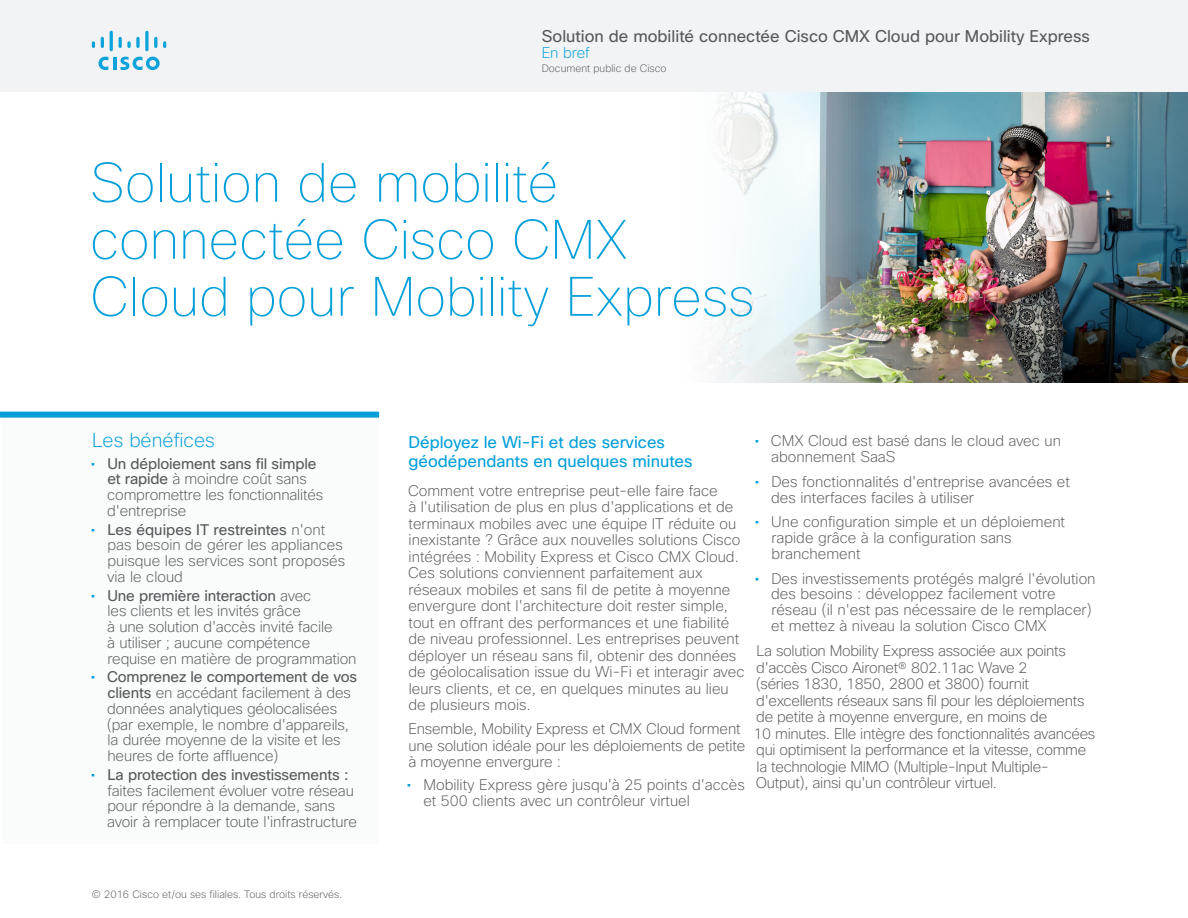
<style>
.page{position:relative;width:1188px;height:918px;background:#fff}
.page>*{position:absolute;margin:0;border:0;box-sizing:border-box;transform-origin:0 0}
.Title_Headline{font:100 54px/57px "Cisco Sans";color:#049fd9}
.Sidebar_Intro1{font:200 19.5px "Cisco Sans";color:#049fd9}
.t1{font:16.5px "Cisco Sans";color:#58595b}
.Subhead3{font:16.5px/19.5px "Cisco Sans";color:#049fd9}
.Body{font:200 15px/15.8px "Cisco Sans";letter-spacing:-.005em;color:#58595b}
.t2{font:200 15px "Cisco Sans";color:#049fd9}
.t3{font:200 10.5px "Cisco Sans";color:#58595b}
.s1{font-weight:400;color:#049fd9}
.s2{font-weight:400}
</style>
<div class="page">
<div style="left:0;top:0;width:1188px;height:92px;background:#f1f3f4"></div>
<svg style="left:99px;top:57px;width:61px;height:13px"></svg>
<svg style="left:92px;top:41px;width:3px;height:7px"></svg>
<svg style="left:101px;top:37px;width:3px;height:11px"></svg>
<hr style="left:110px;top:31px;width:3px;height:20px;background:#0ca2db;border-radius:2px">
<svg style="left:119px;top:37px;width:12px;height:11px"></svg>
<svg style="left:136px;top:37px;width:4px;height:11px"></svg>
<svg style="left:145px;top:31px;width:4px;height:20px"></svg>
<svg style="left:154px;top:37px;width:3px;height:11px"></svg>
<svg style="left:163px;top:41px;width:3px;height:7px"></svg>
<div style="left:3px;top:417px;width:376px;height:426px;background:#fafbfb"></div>
<div style="left:0;top:412px;width:379px;height:6px;background:#049fd9"></div>
<img style="left:715px;top:92px;width:473px;height:290px">
<p class="t1" style="left:542px;top:26px;width:550px">Solution de mobilité connectée Cisco CMX Cloud pour Mobility Express</p>
<p class="t2" style="left:542px;top:44px;width:49px">En bref</p>
<p class="t3" style="left:542px;top:61px;width:126px">Document public de Cisco</p>
<p class="Title_Headline" style="left:90px;top:154px;width:666px">Solution de mobilité connectée Cisco CMX<br>Cloud pour Mobility Express</p>
<p class="Sidebar_Intro1" style="left:92px;top:428px;width:124px">Les bénéfices</p>
<p class="Body" style="left:107px;top:455px;width:218px;text-indent:-17px"><span class="s1">•</span> <span class="s2">Un déploiement sans fil simple et rapide</span> à moindre coût sans compromettre les fonctionnalités d'entreprise</p>
<p class="Body" style="left:107px;top:521px;width:240px;text-indent:-16px"><span class="s1">•</span> <span class="s2">Les équipes IT restreintes</span> n'ont pas besoin de gérer les appliances puisque les services sont proposés via le cloud</p>
<p class="Body" style="left:107px;top:587px;width:251px;text-indent:-17px"><span class="s1">•</span> <span class="s2">Une première interaction</span> avec<br>les clients et les invités grâce<br>à une solution d'accès invité facile<br>à utiliser ; aucune compétence requise en matière de programmation</p>
<p class="Body" style="left:107px;top:669px;width:252px;text-indent:-16px"><span class="s1">•</span> <span class="s2">Comprenez le comportement de vos clients</span> en accédant facilement à des données analytiques géolocalisées (par exemple, le nombre d'appareils, la durée moyenne de la visite et les heures de forte affluence)</p>
<p class="Body" style="left:107px;top:767px;width:251px;text-indent:-17px"><span class="s1">•</span> <span class="s2">La protection des investissements : </span>faites facilement évoluer votre réseau pour répondre à la demande, sans avoir à remplacer toute l'infrastructure</p>
<p class="t3" style="left:92px;top:887px;width:252px">© 2016 Cisco et/ou ses filiales. Tous droits réservés.</p>
<p class="Subhead3" style="left:408px;top:432px;width:286px">Déployez le Wi-Fi et des services géodépendants en quelques minutes</p>
<p class="Body" style="left:408px;top:482px;width:338px;line-height:16.5px">Comment votre entreprise peut-elle faire face<br>à l'utilisation de plus en plus d'applications et de terminaux mobiles avec une équipe IT réduite ou inexistante ? Grâce aux nouvelles solutions Cisco intégrées : Mobility Express et Cisco CMX Cloud.<br>Ces solutions conviennent parfaitement aux réseaux mobiles et sans fil de petite à moyenne envergure dont l'architecture doit rester simple, tout en offrant des performances et une fiabilité de niveau professionnel. Les entreprises peuvent déployer un réseau sans fil, obtenir des données de géolocalisation issue du Wi-Fi et interagir avec leurs clients, et ce, en quelques minutes au lieu de plusieurs mois.</p>
<p class="Body" style="left:408px;top:720px;width:339px;line-height:16.5px">Ensemble, Mobility Express et CMX Cloud forment une solution idéale pour les déploiements de petite à moyenne envergure :</p>
<p class="Body" style="left:423px;top:777px;width:323px;text-indent:-17px"><span class="s1">•</span> Mobility Express gère jusqu'à 25 points d'accès et 500 clients avec un contrôleur virtuel</p>
<p class="Body" style="left:771px;top:433px;width:291px;text-indent:-17px"><span class="s1">•</span> CMX Cloud est basé dans le cloud avec un abonnement SaaS</p>
<p class="Body" style="left:771px;top:474px;width:300px;text-indent:-17px"><span class="s1">•</span> Des fonctionnalités d'entreprise avancées et des interfaces faciles à utiliser</p>
<p class="Body" style="left:771px;top:514px;width:295px;text-indent:-17px"><span class="s1">•</span> Une configuration simple et un déploiement rapide grâce à la configuration sans branchement</p>
<p class="Body" style="left:771px;top:570px;width:326px;text-indent:-17px"><span class="s1">•</span> Des investissements protégés malgré l'évolution des besoins : développez facilement votre réseau (il n'est pas nécessaire de le remplacer) et mettez à niveau la solution Cisco CMX</p>
<p class="Body" style="left:754px;top:643px;width:343px;line-height:16.5px">La solution Mobility Express associée aux points d'accès Cisco Aironet® 802.11ac Wave 2<br>(séries 1830, 1850, 2800 et 3800) fournit d'excellents réseaux sans fil pour les déploiements de petite à moyenne envergure, en moins de<br>10 minutes. Elle intègre des fonctionnalités avancées qui optimisent la performance et la vitesse, comme la technologie MIMO (Multiple-Input Multiple-Output), ainsi qu'un contrôleur virtuel.</p>
</div>
